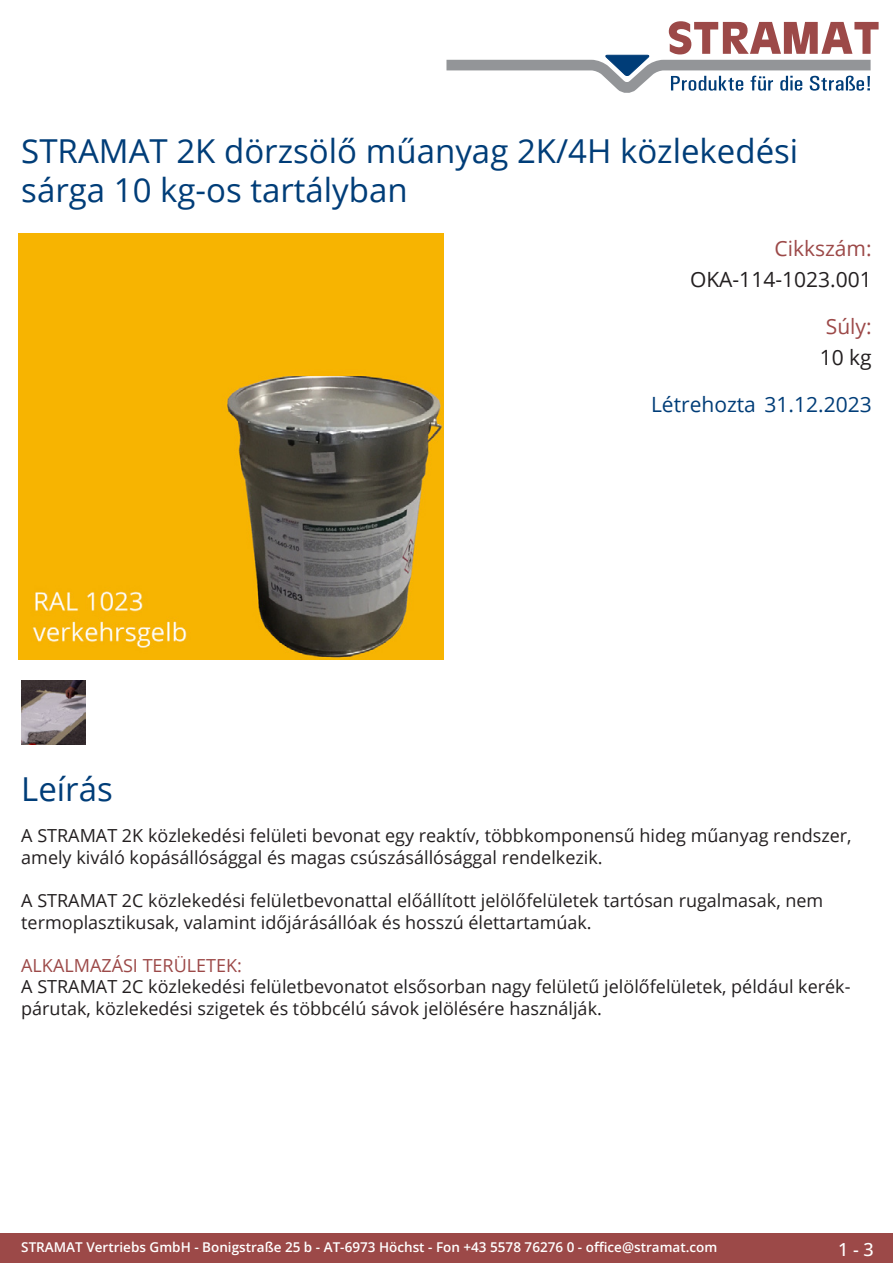
<style>
.page{position:relative;width:893px;height:1263px;background:#fff}
.page>*{position:absolute;margin:0;border:0;box-sizing:border-box;transform-origin:0 0}
.Produkttitel{font:33px/39.6px "Open Sans";color:#003d78}
.TechDaten_Inhalt{font:21px "Open Sans";color:#231f20}
.Erstellungsdatum{font:21px "Open Sans";color:#003d78}
.TechDaten_Überschrif{font:21px "Open Sans";color:#9c4948}
.Beschreibung_Text{font:18px/21.6px "Open Sans";color:#231f20}
.t1{font:500 18px "Open Sans";color:#fff}
.t2{font:600 13.5px "Open Sans";color:#fff}
.s1{color:#9c4948}
</style>
<div class="page">
<div style="left:0;top:1233px;width:893px;height:30px;background:#9c4948"></div>
<svg style="left:446px;top:21px;width:433px;height:72px"></svg>
<img style="left:18px;top:234px;width:425px;height:425px">
<img style="left:21px;top:680px;width:64px;height:64px">
<p class="Produkttitel" style="left:21px;top:130px;width:778px">STRAMAT 2K dörzsölő műanyag 2K/4H közlekedési sárga 10 kg-os tartályban</p>
<p class="TechDaten_Überschrif" style="left:774px;top:234px;width:99px">Cikkszám:</p>
<p class="TechDaten_Inhalt" style="left:690px;top:265px;width:183px">OKA-114-1023.001</p>
<p class="TechDaten_Überschrif" style="left:826px;top:312px;width:47px">Súly:</p>
<p class="TechDaten_Inhalt" style="left:820px;top:343px;width:54px">10 kg</p>
<p class="Erstellungsdatum" style="left:651px;top:390px;width:222px">Létrehozta 31.12.2023</p>
<p class="Produkttitel" style="left:21px;top:768px;width:93px">Leírás</p>
<p class="Beschreibung_Text" style="left:21px;top:824px;width:832px">A STRAMAT 2K közlekedési felületi bevonat egy reaktív, többkomponensű hideg műanyag rendszer, amely kiváló kopásállósággal és magas csúszásállósággal rendelkezik.</p>
<p class="Beschreibung_Text" style="left:21px;top:889px;width:803px">A STRAMAT 2C közlekedési felületbevonattal előállított jelölőfelületek tartósan rugalmasak, nem termoplasztikusak, valamint időjárásállóak és hosszú élettartamúak.</p>
<p class="Beschreibung_Text" style="left:21px;top:954px;width:829px"><span class="s1">ALKALMAZÁSI TERÜLETEK:<br></span>A STRAMAT 2C közlekedési felületbevonatot elsősorban nagy felületű jelölőfelületek, például kerék&shy;párutak, közlekedési szigetek és többcélú sávok jelölésére használják.</p>
<p class="t2" style="left:21px;top:1238px;width:698px">STRAMAT Vertriebs GmbH - Bonigstraße 25 b - AT-6973 Höchst - Fon +43 5578 76276 0 - office@stramat.com</p>
<p class="t1" style="left:838px;top:1237px;width:37px">1 - 3</p>
</div>
